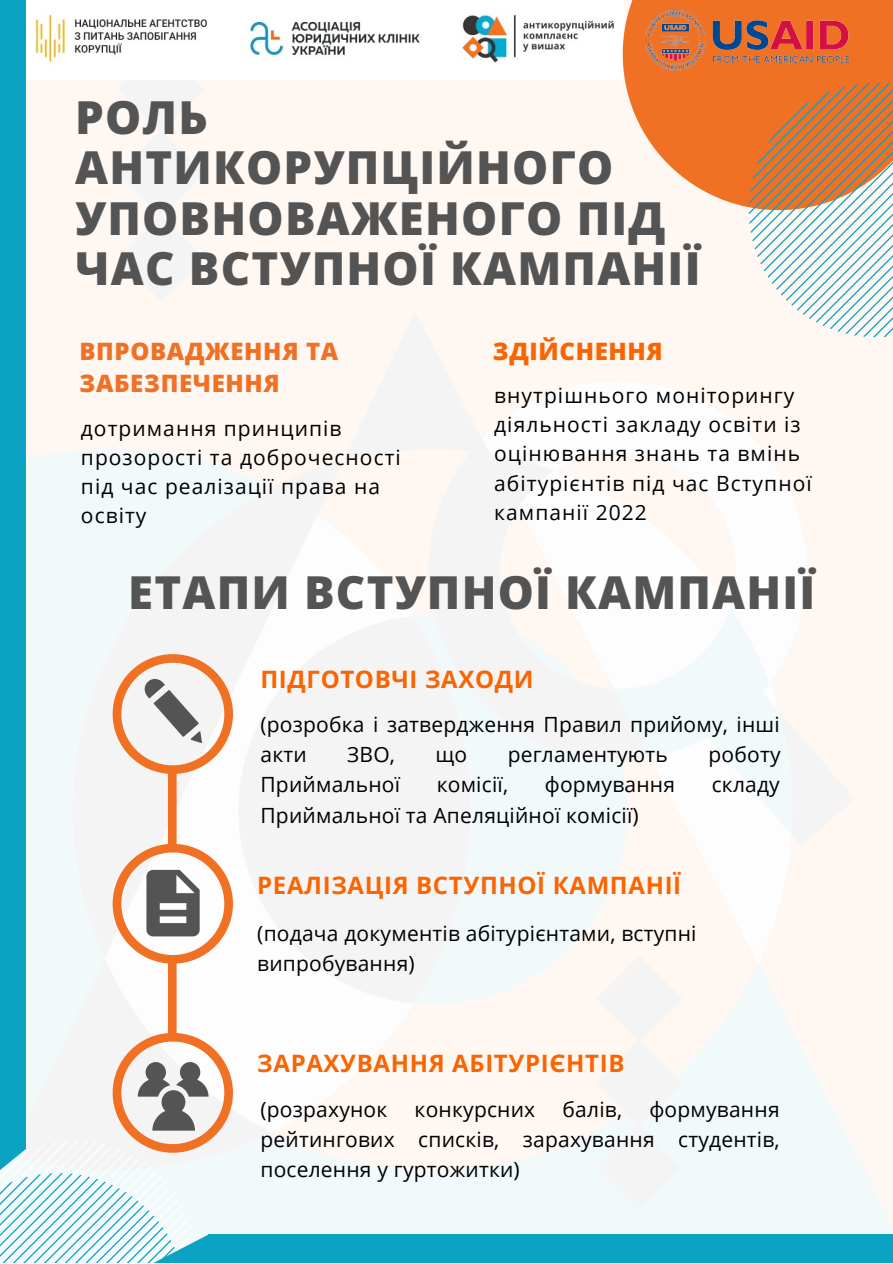
<style>
.page{position:relative;width:893px;height:1264px;background:#fff}
.page>*{position:absolute;margin:0;border:0;box-sizing:border-box;transform-origin:0 0}
.t1{font:800 45.45px/50.6px "Open Sans";letter-spacing:.03em;color:#545454}
.t2{font:700 24px "Open Sans";letter-spacing:.025em;color:#fa6401}
.t3{font:800 24px/32.5px "Open Sans";letter-spacing:.03em;color:#f07024}
.t4{font:800 24px "Open Sans";letter-spacing:.025em;color:#fa6401}
.t5{font:21px/30.3px "Open Sans";letter-spacing:.01em;color:#000}
.t6{font:21px/29.2px "Open Sans";letter-spacing:.05em;color:#000}
</style>
<div class="page">
<img style="left:26px;top:9px;width:591px;height:60px">
<svg style="left:622px;top:0;width:270px;height:210px;fill:#f07024"></svg>
<svg style="left:748px;top:132px;width:144px;height:205px"></svg>
<div style="left:208px;top:1233px;width:684px;height:29px;background:#0ca2c3"></div>
<div style="left:0;top:0;width:26px;height:1148px;background:#0ca2c3"></div>
<div style="left:168px;top:956px;width:9px;height:85px;background:#f07024;border-radius:4px"></div>
<div style="left:168px;top:766px;width:9px;height:86px;background:#f07024;border-radius:4px"></div>
<svg style="left:113px;top:654px;width:120px;height:120px"></svg>
<svg style="left:0;top:1032px;width:233px;height:230px"></svg>
<svg style="left:113px;top:843px;width:120px;height:120px"></svg>
<img style="left:646px;top:10px;width:246px;height:122px">
<h1 class="t1" style="left:75px;top:91px;width:626px">РОЛЬ<br>АНТИКОРУПЦІЙНОГО<br>УПОВНОВАЖЕНОГО ПІД<br>ЧАС ВСТУПНОЇ КАМПАНІЇ</h1>
<p class="t3" style="left:79px;top:334px;width:260px">ВПРОВАДЖЕННЯ ТА<br>ЗАБЕЗПЕЧЕННЯ</p>
<p class="t6" style="left:81px;top:413px;width:321px">дотримання принципів прозорості та доброчесності під час реалізації права на освіту</p>
<p class="t4" style="left:492px;top:334px;width:172px">ЗДІЙСНЕННЯ</p>
<p class="t6" style="left:494px;top:380px;width:319px">внутрішнього моніторингу діяльності закладу освіти із оцінювання знань та вмінь абітурієнтів під час Вступної кампанії 2022</p>
<h1 class="t1" style="left:128px;top:566px;width:688px">ЕТАПИ ВСТУПНОЇ КАМПАНІЇ</h1>
<p class="t2" style="left:260px;top:662px;width:274px">ПІДГОТОВЧІ ЗАХОДИ</p>
<p class="t5" style="left:260px;top:708px;width:520px">(розробка і затвердження Правил прийому, інші акти</p>
<p class="t5" style="left:347px;top:738px;width:49px">ЗВО,</p>
<p class="t5" style="left:435px;top:738px;width:33px">що</p>
<p class="t5" style="left:507px;top:738px;width:162px">регламентують</p>
<p class="t5" style="left:708px;top:738px;width:74px">роботу</p>
<p class="t5" style="left:260px;top:769px;width:141px">Приймальної</p>
<p class="t5" style="left:436px;top:769px;width:73px">комісії,</p>
<p class="t5" style="left:544px;top:769px;width:132px">формування</p>
<p class="t5" style="left:711px;top:769px;width:70px">складу</p>
<p class="t5" style="left:260px;top:799px;width:380px">Приймальної та Апеляційної комісії)</p>
<p class="t2" style="left:257px;top:868px;width:425px">РЕАЛІЗАЦІЯ ВСТУПНОЇ КАМПАНІЇ</p>
<p class="t5" style="left:257px;top:917px;width:441px">(подача документів абітурієнтами, вступні випробування)</p>
<p class="t2" style="left:257px;top:1046px;width:368px">ЗАРАХУВАННЯ АБІТУРІЄНТІВ</p>
<p class="t5" style="left:260px;top:1093px;width:128px">(розрахунок</p>
<p class="t5" style="left:414px;top:1093px;width:122px">конкурсних</p>
<p class="t5" style="left:562px;top:1093px;width:61px">балів,</p>
<p class="t5" style="left:260px;top:1093px;width:520px;text-align:justify;text-indent:389px">формування рейтингових списків, зарахування студентів, поселення у гуртожитки)</p>
</div>
